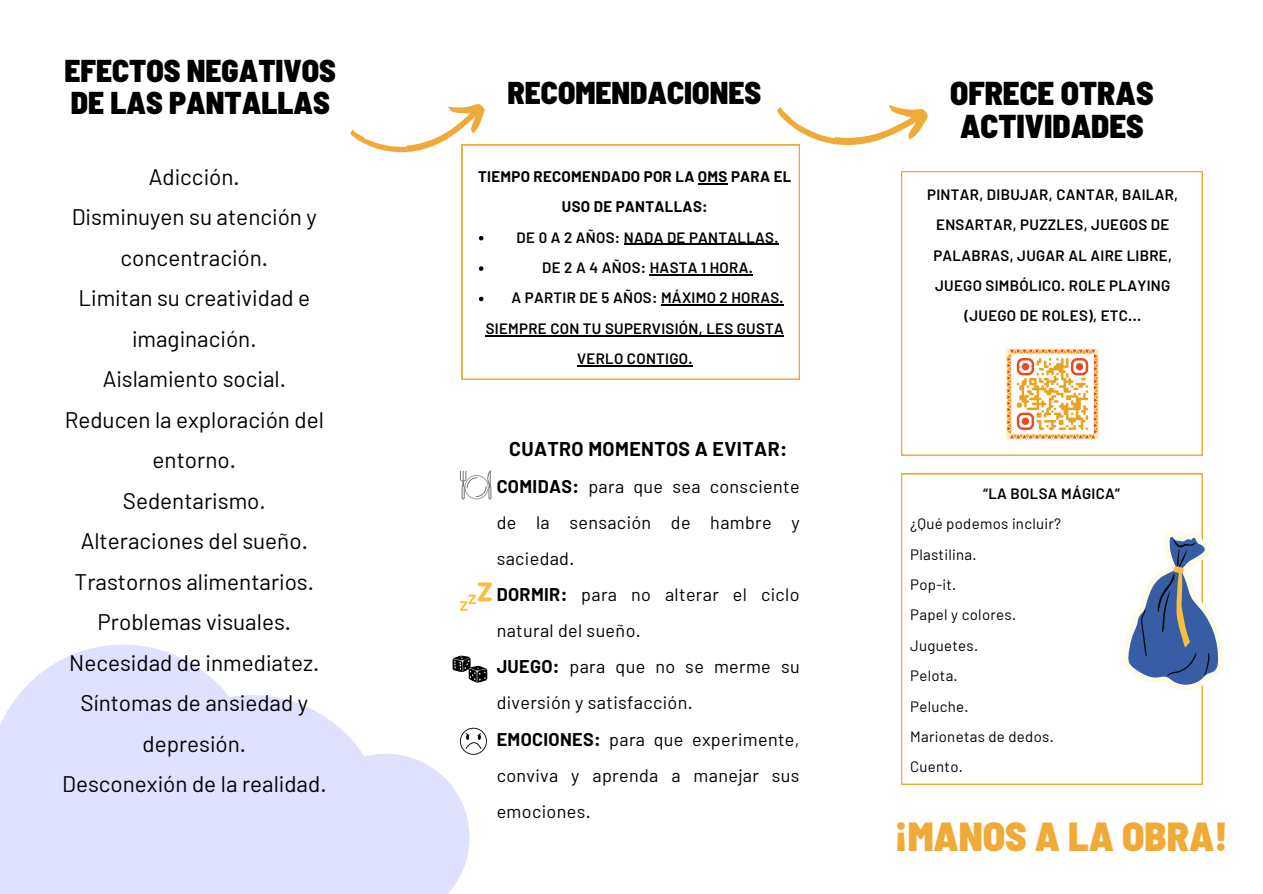
<style>
.page{position:relative;width:1263px;height:894px;background:#fff}
.page>*{position:absolute;margin:0;border:0;box-sizing:border-box;transform-origin:0 0}
.t1{font:900 semi-condensed 40.5px "Barlow";color:#efaa37}
.t2{font:900 semi-condensed 33px/32.5px "Barlow";color:#000}
.t3{font:900 semi-condensed 31.5px/31.5px "Barlow";color:#000}
.t4{font:22.5px/40.5px "Barlow";color:#000;text-align:center}
.t5{font:700 19.5px "Barlow";letter-spacing:.02em;color:#000}
.t6{font:18px/36px "Barlow";letter-spacing:.02em;color:#000;text-align:justify}
.t7{font:600 15px/30.3px "Barlow";letter-spacing:.02em;color:#000;text-align:center}
.t8{font:15px "Barlow";letter-spacing:.02em;color:#000}
.t9{font:700 15px/30.3px "Barlow";letter-spacing:.02em;color:#000;text-align:center}
.s1{font-weight:700}
</style>
<div class="page">
<svg style="left:462px;top:144px;width:338px;height:235px"></svg>
<svg style="left:901px;top:171px;width:301px;height:284px"></svg>
<svg style="left:901px;top:473px;width:301px;height:311px"></svg>
<svg style="left:350px;top:104px;width:142px;height:64px"></svg>
<svg style="left:777px;top:105px;width:151px;height:45px"></svg>
<svg style="left:0;top:644px;width:470px;height:249px;fill:#e0e1ff"></svg>
<svg style="left:460px;top:470px;width:31px;height:29px"></svg>
<svg style="left:460px;top:582px;width:31px;height:28px"></svg>
<svg style="left:452px;top:655px;width:35px;height:27px"></svg>
<svg style="left:460px;top:727px;width:27px;height:27px"></svg>
<svg style="left:1122px;top:531px;width:102px;height:159px"></svg>
<img style="left:991px;top:333px;width:123px;height:113px">
<svg style="left:479px;top:236px;width:4px;height:4px"></svg>
<hr style="left:624px;top:244px;width:155px;height:1px;background:#000">
<svg style="left:479px;top:266px;width:4px;height:5px"></svg>
<hr style="left:650px;top:274px;width:103px;height:1px;background:#000">
<svg style="left:479px;top:296px;width:4px;height:5px"></svg>
<hr style="left:661px;top:304px;width:123px;height:1px;background:#000">
<hr style="left:698px;top:183px;width:30px;height:1px;background:#000">
<hr style="left:486px;top:335px;width:298px;height:1px;background:#000">
<hr style="left:577px;top:365px;width:116px;height:1px;background:#000">
<p class="t3" style="left:65px;top:54px;width:273px">EFECTOS NEGATIVOS<br>DE LAS PANTALLAS</p>
<p class="t4" style="left:149px;top:155px;width:92px">Adicción.</p>
<p class="t4" style="left:72px;top:196px;width:247px">Disminuyen su atención y concentración.</p>
<p class="t4" style="left:78px;top:277px;width:233px">Limitan su creatividad e imaginación.</p>
<p class="t4" style="left:103px;top:358px;width:185px">Aislamiento social.</p>
<p class="t4" style="left:65px;top:398px;width:261px">Reducen la exploración del entorno.</p>
<p class="t4" style="left:123px;top:479px;width:144px">Sedentarismo.</p>
<p class="t4" style="left:81px;top:520px;width:229px">Alteraciones del sueño.</p>
<p class="t4" style="left:75px;top:560px;width:241px">Trastornos alimentarios.</p>
<p class="t4" style="left:98px;top:600px;width:195px">Problemas visuales.</p>
<p class="t4" style="left:69px;top:641px;width:252px">Necesidad de inmediatez.</p>
<p class="t4" style="left:81px;top:681px;width:229px">Síntomas de ansiedad y depresión.</p>
<p class="t4" style="left:62px;top:762px;width:266px">Desconexión de la realidad.</p>
<p class="t3" style="left:508px;top:76px;width:255px">RECOMENDACIONES</p>
<p class="t9" style="left:478px;top:161px;width:315px">TIEMPO RECOMENDADO POR LA OMS PARA EL<br>USO DE PANTALLAS:</p>
<p class="t7" style="left:517px;top:221px;width:263px">DE 0 A 2 AÑOS: NADA DE PANTALLAS.</p>
<p class="t7" style="left:542px;top:252px;width:212px">DE 2 A 4 AÑOS: HASTA 1 HORA.</p>
<p class="t7" style="left:511px;top:282px;width:274px">A PARTIR DE 5 AÑOS: MÁXIMO 2 HORAS.</p>
<p class="t7" style="left:486px;top:312px;width:300px">SIEMPRE CON TU SUPERVISIÓN, LES GUSTA<br>VERLO CONTIGO.</p>
<p class="t5" style="left:509px;top:436px;width:279px">CUATRO MOMENTOS A EVITAR:</p>
<p class="t6" style="left:497px;top:468px;width:304px"><span class="s1">COMIDAS:</span> para que sea consciente de la sensación de hambre y saciedad.</p>
<p class="t6" style="left:497px;top:576px;width:304px"><span class="s1">DORMIR:</span> para no alterar el ciclo natural del sueño.</p>
<p class="t6" style="left:497px;top:648px;width:304px"><span class="s1">JUEGO:</span> para que no se merme su diversión y satisfacción.</p>
<p class="t6" style="left:497px;top:720px;width:304px"><span class="s1">EMOCIONES:</span> para que experimente, conviva y aprenda a manejar sus emociones.</p>
<p class="t2" style="left:950px;top:76px;width:205px">OFRECE OTRAS<br>ACTIVIDADES</p>
<p class="t7" style="left:927px;top:179px;width:253px">PINTAR, DIBUJAR, CANTAR, BAILAR,<br>ENSARTAR, PUZZLES, JUEGOS DE<br>PALABRAS, JUGAR AL AIRE LIBRE,<br>JUEGO SIMBÓLICO. ROLE PLAYING (JUEGO DE ROLES), ETC...</p>
<p class="t7" style="left:983px;top:477px;width:138px">“LA BOLSA MÁGICA”</p>
<p class="t8" style="left:910px;top:514px;width:152px">¿Qué podemos incluir?</p>
<p class="t8" style="left:910px;top:544px;width:68px">Plastilina.</p>
<p class="t8" style="left:910px;top:574px;width:48px">Pop-it.</p>
<p class="t8" style="left:910px;top:605px;width:108px">Papel y colores.</p>
<p class="t8" style="left:910px;top:635px;width:69px">Juguetes.</p>
<p class="t8" style="left:910px;top:666px;width:49px">Pelota.</p>
<p class="t8" style="left:910px;top:696px;width:60px">Peluche.</p>
<p class="t8" style="left:910px;top:726px;width:145px">Marionetas de dedos.</p>
<p class="t8" style="left:910px;top:757px;width:54px">Cuento.</p>
<p class="t1" style="left:894px;top:810px;width:335px">¡MANOS A LA OBRA!</p>
</div>
